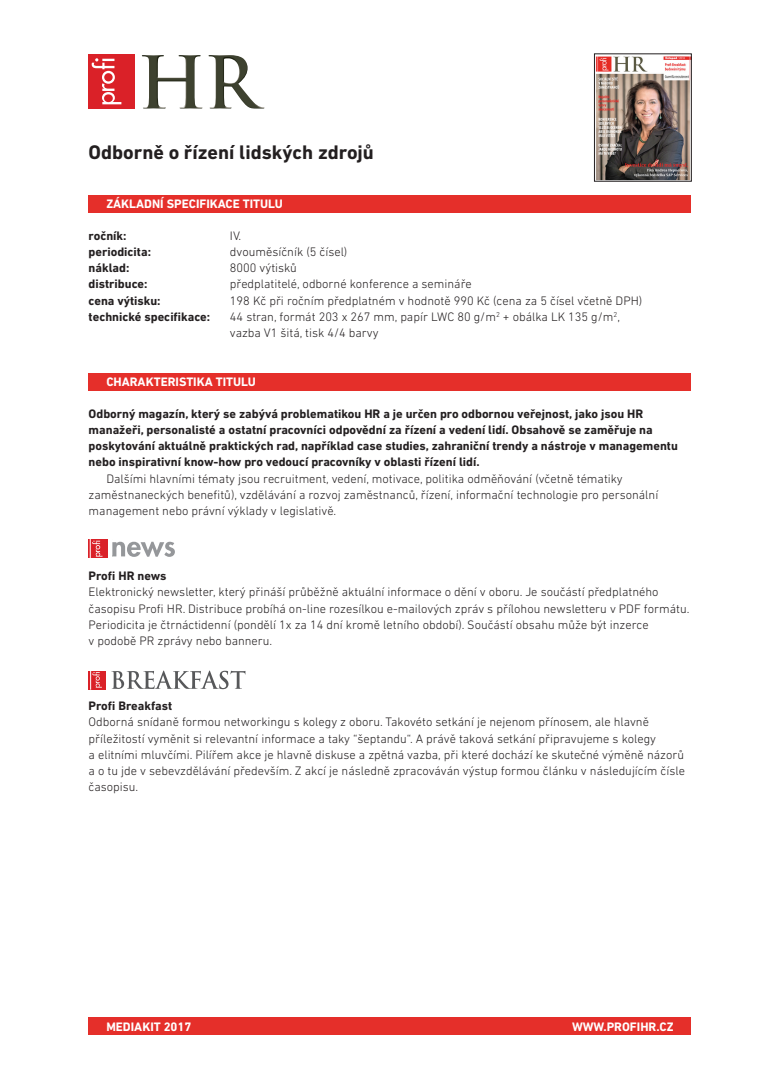
<style>
.page{position:relative;width:780px;height:1088px;background:#fff}
.page>*{position:absolute;margin:0;border:0;box-sizing:border-box;transform-origin:0 0}
.t1{font:700 20px "DIN Next LT Pro";color:#231f20}
.t2{font:300 12.5px/16.2px "DIN Next LT Pro";color:#231f20}
.t3{font:700 12.5px/16.2px "DIN Next LT Pro";color:#231f20}
.t4{font:700 12.5px "DIN Next LT Pro";color:#fff}
</style>
<div class="page">
<div style="left:89px;top:195px;width:602px;height:18px;background:#e52f2a"></div>
<div style="left:89px;top:373px;width:602px;height:17px;background:#e52f2a"></div>
<div style="left:89px;top:1017px;width:602px;height:18px;background:#e52f2a"></div>
<img style="left:596px;top:56px;width:93px;height:123px">
<div style="left:594px;top:54px;width:97px;height:127px;border:1px solid #231f20"></div>
<div style="left:89px;top:55px;width:46px;height:54px;background:#da2128"></div>
<img style="left:143px;top:55px;width:59px;height:54px">
<img style="left:142px;top:55px;width:58px;height:23px">
<img style="left:209px;top:107px;width:55px;height:2px">
<img style="left:208px;top:55px;width:55px;height:53px">
<svg style="left:92px;top:58px;width:29px;height:46px"></svg>
<div style="left:89px;top:671px;width:17px;height:18px;background:#da2128"></div>
<svg style="left:90px;top:671px;width:12px;height:19px"></svg>
<svg style="left:111px;top:670px;width:134px;height:19px"></svg>
<svg style="left:88px;top:539px;width:19px;height:19px"></svg>
<svg style="left:90px;top:539px;width:12px;height:19px"></svg>
<svg style="left:112px;top:541px;width:63px;height:16px"></svg>
<h1 class="t1" style="left:89px;top:141px;width:287px">odborně o řízení lidských zdrojů</h1>
<p class="t4" style="left:106px;top:197px;width:178px">základní specifikace titulu</p>
<p class="t3" style="left:89px;top:227px;width:39px">ročník:</p>
<p class="t2" style="left:230px;top:227px;width:13px">IV.</p>
<p class="t3" style="left:89px;top:244px;width:64px">periodicita:</p>
<p class="t2" style="left:230px;top:243px;width:119px">dvouměsíčník (5 čísel)</p>
<p class="t3" style="left:89px;top:260px;width:42px">náklad:</p>
<p class="t2" style="left:230px;top:260px;width:68px">8000 výtisků</p>
<p class="t3" style="left:89px;top:276px;width:60px">distribuce:</p>
<p class="t2" style="left:230px;top:276px;width:243px">předplatitelé, odborné konference a semináře</p>
<p class="t3" style="left:89px;top:292px;width:73px">cena výtisku:</p>
<p class="t2" style="left:230px;top:292px;width:414px">198 Kč při ročním předplatném v hodnotě 990 Kč (cena za 5 čísel včetně DPH)</p>
<p class="t3" style="left:89px;top:309px;width:123px">technické specifikace:</p>
<p class="t2" style="left:230px;top:308px;width:391px">44 stran, formát 203 x 267 mm, papír LWC 80 g/m<sup>2</sup> + obálka LK 135 g/m<sup>2</sup>, vazba V1 šitá, tisk 4/4 barvy</p>
<p class="t4" style="left:106px;top:375px;width:151px">charakteristika titulu</p>
<p class="t3" style="left:89px;top:405px;width:590px">odborný magazín, který se zabývá problematikou hr a je určen pro odbornou veřejnost, jako jsou hr manažeři, personalisté a ostatní pracovníci odpovědní za řízení a vedení lidí. obsahově se zaměřuje na poskytování aktuálně praktických rad, například case studies, zahraniční trendy a nástroje v managementu nebo inspirativní know-how pro vedoucí pracovníky v oblasti řízení lidí.</p>
<p class="t2" style="left:89px;top:470px;width:571px;text-indent:18px">Dalšími hlavními tématy jsou recruitment, vedení, motivace, politika odměňování (včetně tématiky zaměstnaneckých benefitů), vzdělávání a rozvoj zaměstnanců, řízení, informační technologie pro personální management nebo právní výklady v legislativě.</p>
<p class="t3" style="left:89px;top:568px;width:79px">profi hr news</p>
<p class="t2" style="left:89px;top:584px;width:602px">Elektronický newsletter, který přináší průběžně aktuální informace o dění v oboru. Je součástí předplatného časopisu Profi HR. Distribuce probíhá on-line rozesílkou e-mailových zpráv s přílohou newsletteru v PDF formátu.<br>Periodicita je čtrnáctidenní (pondělí 1x za 14 dní kromě letního období). Součástí obsahu může být inzerce<br>v podobě PR zprávy nebo banneru.</p>
<p class="t3" style="left:89px;top:698px;width:85px">profi breakfast</p>
<p class="t2" style="left:89px;top:714px;width:597px">Odborná snídaně formou networkingu s kolegy z oboru. Takovéto setkání je nejenom přínosem, ale hlavně příležitostí vyměnit si relevantní informace a taky “šeptandu“. A právě taková setkání připravujeme s kolegy<br>a elitními mluvčími. Pilířem akce je hlavně diskuse a zpětná vazba, při které dochází ke skutečné výměně názorů a o tu jde v sebevzdělávání především. Z akcí je následně zpracováván výstup formou článku v následujícím čísle časopisu.</p>
<p class="t4" style="left:106px;top:1019px;width:87px">mediakit 2017</p>
<p class="t4" style="left:572px;top:1019px;width:103px">www.profihr.cz</p>
</div>
